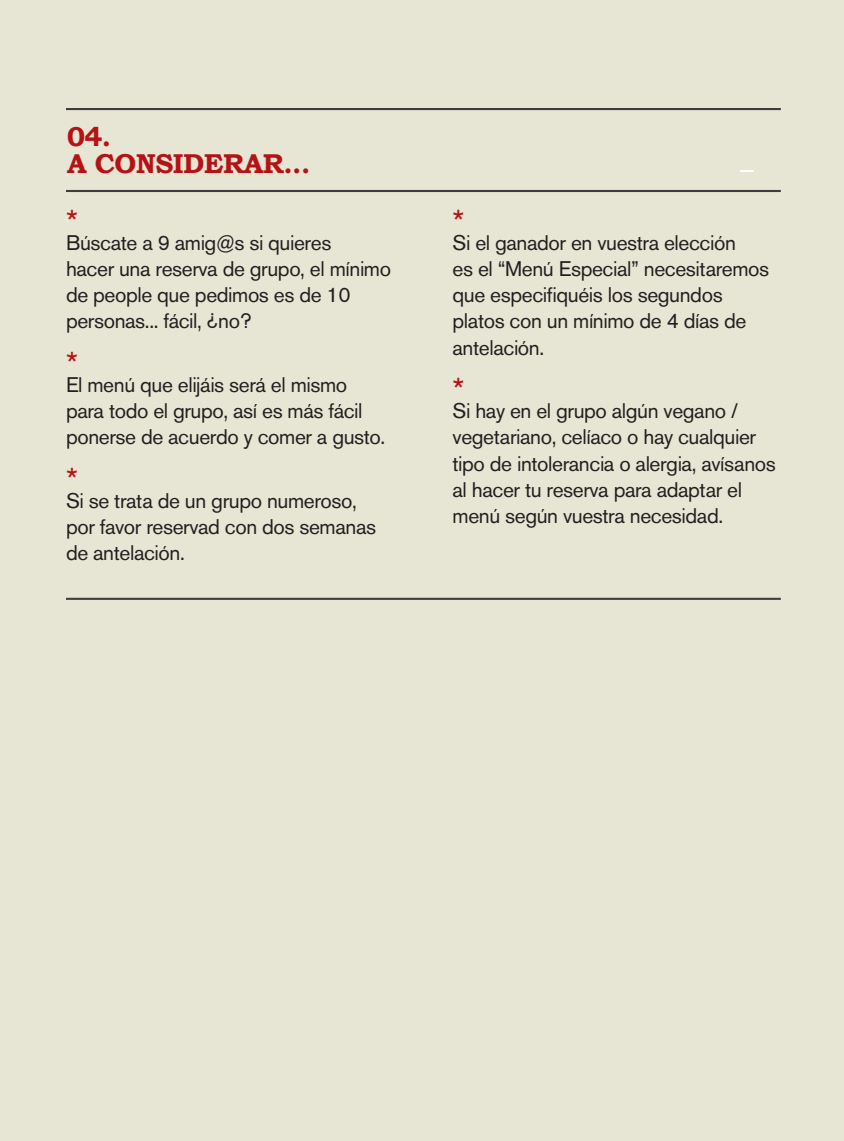
<style>
.page{position:relative;width:844px;height:1141px;background:#fff}
.page>*{position:absolute;margin:0;border:0;box-sizing:border-box;transform-origin:0 0}
.t1{font:31.5px "Akzidenz Grotesk BE";color:#b51216}
.t2{font:700 27.3px/27.3px "Bookman Old Style";letter-spacing:-.02em;color:#b51216}
.t3{font:21px/26.2px "Akzidenz Grotesk BE";letter-spacing:-.02em;color:#231f20}
</style>
<div class="page">
<div style="left:0;top:0;width:843px;height:1141px;background:#e7e5d4"></div>
<svg style="left:740px;top:170px;width:14px;height:2px"></svg>
<hr style="left:66px;top:108px;width:714px;height:2px;background:#3e3e3f">
<hr style="left:66px;top:598px;width:714px;height:2px;background:#3e3e3f">
<hr style="left:66px;top:190px;width:714px;height:2px;background:#3e3e3f">
<p class="t2" style="left:67px;top:122px;width:245px">04.<br>A CONSIDERAR...</p>
<h1 class="t1" style="left:66px;top:202px;width:13px">*</h1>
<p class="t3" style="left:66px;top:229px;width:326px">Búscate a 9 amig@s si quieres<br>hacer una reserva de grupo, el mínimo de people que pedimos es de 10 personas... fácil, ¿no?</p>
<h1 class="t1" style="left:66px;top:344px;width:13px">*</h1>
<p class="t3" style="left:66px;top:371px;width:321px">El menú que elijáis será el mismo para todo el grupo, así es más fácil ponerse de acuerdo y comer a gusto.</p>
<h1 class="t1" style="left:66px;top:460px;width:13px">*</h1>
<p class="t3" style="left:66px;top:487px;width:311px">Si se trata de un grupo numeroso, por favor reservad con dos semanas de antelación.</p>
<h1 class="t1" style="left:452px;top:202px;width:13px">*</h1>
<p class="t3" style="left:452px;top:229px;width:318px">Si el ganador en vuestra elección<br>es el “Menú Especial” necesitaremos que especifiquéis los segundos platos con un mínimo de 4 días de antelación.</p>
<h1 class="t1" style="left:452px;top:370px;width:13px">*</h1>
<p class="t3" style="left:452px;top:398px;width:325px">Si hay en el grupo algún vegano / vegetariano, celíaco o hay cualquier tipo de intolerancia o alergia, avísanos al hacer tu reserva para adaptar el menú según vuestra necesidad.</p>
</div>
